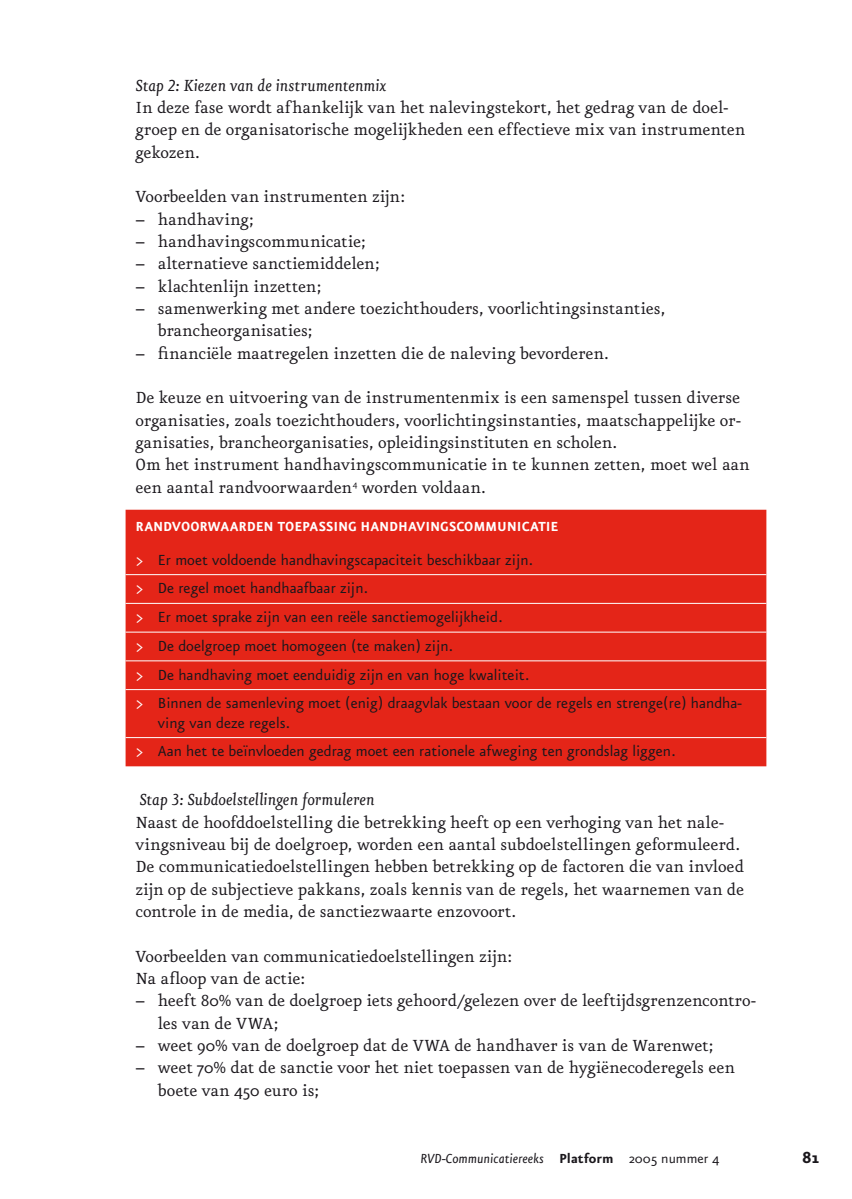
<style>
.page{position:relative;width:852px;height:1199px;background:#fff}
.page>*{position:absolute;margin:0;border:0;box-sizing:border-box;transform-origin:0 0}
.t1{font:19.25px/22.4px "Eureka";letter-spacing:-.005em;color:#1a171c}
.t2{font:italic 19.25px "Eureka";letter-spacing:-.01em;color:#1a171c}
.t3{font:700 19.25px "Eureka Sans";color:#1a171c}
.t4{font:17.5px/28.7px "Eureka Sans";color:#1a171c}
.t5{font:700 15.75px "Eureka Sans";color:#fff}
.t6{font:italic 15.75px "Eureka Sans";color:#1a171c}
.s1{color:#fff}
.s2{font-weight:700;font-style:normal}
.s3{font-style:normal}
</style>
<div class="page">
<div style="left:125px;top:509px;width:641px;height:257px;background:#e42518"></div>
<hr style="left:125px;top:574px;width:641px;height:1px;background:#fff">
<hr style="left:125px;top:603px;width:641px;height:1px;background:#fff">
<hr style="left:125px;top:631px;width:641px;height:1px;background:#fff">
<hr style="left:125px;top:660px;width:641px;height:1px;background:#fff">
<hr style="left:125px;top:689px;width:641px;height:1px;background:#fff">
<hr style="left:125px;top:737px;width:641px;height:1px;background:#fff">
<p class="t2" style="left:135px;top:78px;width:252px">Stap 2: Kiezen van de instrumentenmix</p>
<p class="t1" style="left:135px;top:98px;width:611px">In deze fase wordt afhankelijk van het nalevingstekort, het gedrag van de doel&shy;groep en de organisatorische mogelijkheden een effectieve mix van instrumenten gekozen.</p>
<p class="t1" style="left:135px;top:187px;width:271px">Voorbeelden van instrumenten zijn:</p>
<p class="t1" style="left:135px;top:209px;width:120px">– handhaving;</p>
<p class="t1" style="left:135px;top:232px;width:232px">– handhavingscommunicatie;</p>
<p class="t1" style="left:135px;top:254px;width:246px">– alternatieve sanctiemiddelen;</p>
<p class="t1" style="left:135px;top:276px;width:187px">– klachtenlijn inzetten;</p>
<p class="t1" style="left:158px;top:299px;width:509px;text-indent:-22px">– samenwerking met andere toezichthouders, voorlichtingsinstanties, brancheorganisaties;</p>
<p class="t1" style="left:135px;top:343px;width:475px">– financiële maatregelen inzetten die de naleving bevorderen.</p>
<p class="t1" style="left:135px;top:388px;width:615px">De keuze en uitvoering van de instrumentenmix is een samenspel tussen diverse organisaties, zoals toezichthouders, voorlichtingsinstanties, maatschappelijke or&shy;ganisaties, brancheorganisaties, opleidingsinstituten en scholen.<br>Om het instrument handhavingscommunicatie in te kunnen zetten, moet wel aan een aantal randvoorwaarden<sup>4</sup> worden voldaan.</p>
<p class="t5" style="left:135px;top:521px;width:424px">RANDVOORWAARDEN TOEPASSING HANDHAVINGSCOMMUNICATIE</p>
<p class="t4" style="left:135px;top:547px;width:607px"><span class="s1">&gt;</span> Er moet voldoende handhavingscapaciteit beschikbaar zijn.<br><span class="s1">&gt;</span> De regel moet handhaafbaar zijn.<br><span class="s1">&gt;</span> Er moet sprake zijn van een reële sanctiemogelijkheid.<br><span class="s1">&gt;</span> De doelgroep moet homogeen (te maken) zijn.<br><span class="s1">&gt;</span> De handhaving moet eenduidig zijn en van hoge kwaliteit.<br><span class="s1">&gt;</span> Binnen de samenleving moet (enig) draagvlak bestaan voor de regels en strenge(re) handha-</p>
<p class="t4" style="left:135px;top:710px;width:541px;text-indent:22px">ving van deze regels.<br><span class="s1">&gt;</span> Aan het te beïnvloeden gedrag moet een rationele afweging ten grondslag liggen.</p>
<p class="t2" style="left:139px;top:792px;width:237px">Stap 3: Subdoelstellingen formuleren</p>
<p class="t1" style="left:135px;top:812px;width:610px">Naast de hoofddoelstelling die betrekking heeft op een verhoging van het nale&shy;vingsniveau bij de doelgroep, worden een aantal subdoelstellingen geformuleerd.<br>De communicatiedoelstellingen hebben betrekking op de factoren die van invloed zijn op de subjectieve pakkans, zoals kennis van de regels, het waarnemen van de controle in de media, de sanctiezwaarte enzovoort.</p>
<p class="t1" style="left:135px;top:946px;width:378px">Voorbeelden van communicatiedoelstellingen zijn:<br>Na afloop van de actie:</p>
<p class="t1" style="left:158px;top:991px;width:599px;text-indent:-22px">– heeft 80% van de doelgroep iets gehoord/gelezen over de leeftijdsgrenzencontro&shy;les van de VWA;</p>
<p class="t1" style="left:135px;top:1035px;width:579px">– weet 90% van de doelgroep dat de VWA de handhaver is van de Warenwet;</p>
<p class="t1" style="left:158px;top:1058px;width:578px;text-indent:-22px">– weet 70% dat de sanctie voor het niet toepassen van de hygiënecoderegels een boete van 450 euro is;</p>
<p class="t6" style="left:420px;top:1152px;width:300px">RVD-Communicatiereeks <span class="s2">Platform</span> <span class="s3">2005 nummer 4</span></p>
<p class="t3" style="left:801px;top:1150px;width:19px">81</p>
</div>
